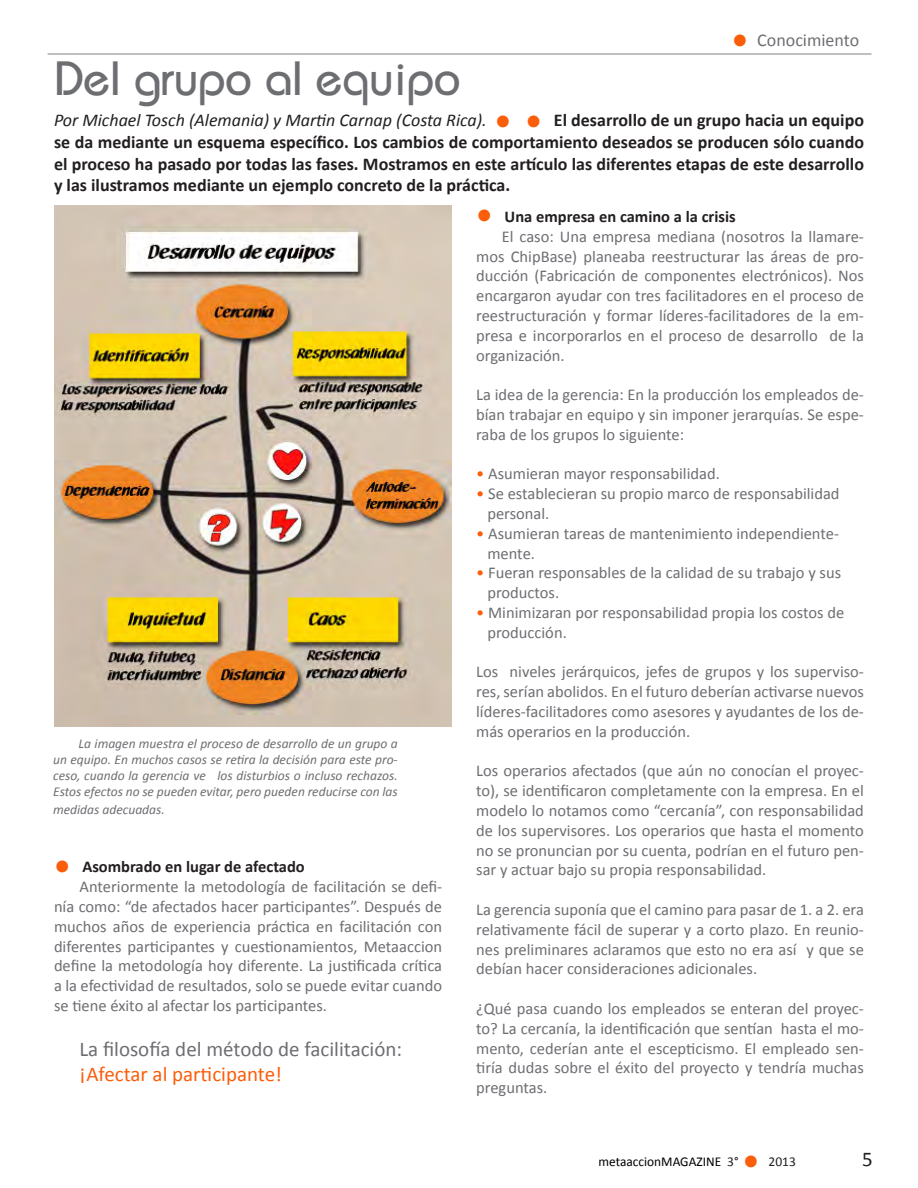
<style>
.page{position:relative;width:918px;height:1188px;background:#fff}
.page>*{position:absolute;margin:0;border:0;box-sizing:border-box;transform-origin:0 0}
.t1{font:48px "Bauhaus";color:#6d6e72}
.t2{font:700 33px "Calibri";color:#fb5e0b}
.t3{font:21px "Calibri";color:#6d6e72}
.t4{font:21px "Calibri";color:#fb5e0b}
.t5{font:21px "Calibri";color:#231f20}
.t6{font:700 18px/21.6px "Calibri";color:#231f20;text-align:justify}
.t7{font:italic 18px "Calibri";color:#231f20}
.t8{font:18px "Calibri";color:#6d6e72}
.t9{font:16.5px/19.8px "Calibri";color:#6d6e72;text-align:justify}
.t10{font:700 16.5px "Calibri";color:#231f20}
.t11{font:italic 13.5px/16.2px "Calibri";color:#6d6e72;text-align:justify}
.t12{font:13.5px "Calibri";color:#000}
.s1{font-weight:700;font-size:33px;color:#fb5e0b}
.s2{color:#fb5e0b}
.s3{color:#231f20}
</style>
<div class="page">
<img style="left:54px;top:205px;width:397px;height:522px">
<hr style="left:48px;top:54px;width:824px;height:1px;background:#828181">
<p class="t1" style="left:54px;top:49px;width:408px">Del grupo al equipo</p>
<p class="t8" style="left:732px;top:28px;width:129px"><span class="s1">•</span> Conocimiento</p>
<p class="t7" style="left:54px;top:108px;width:434px">Por Michael Tosch (Alemania) y Martin Carnap (Costa Rica).</p>
<p class="t2" style="left:495px;top:100px;width:49px">• •</p>
<p class="t6" style="left:54px;top:110px;width:812px;text-indent:500px">El desarrollo de un grupo hacia un equipo se da mediante un esquema específico. Los cambios de comportamiento deseados se producen sólo cuando el proceso ha pasado por todas las fases. Mostramos en este artículo las diferentes etapas de este desarrollo y las ilustramos mediante un ejemplo concreto de la práctica.</p>
<p class="t11" style="left:53px;top:734px;width:346px;text-indent:26px">La imagen muestra el proceso de desarrollo de un grupo a un equipo. En muchos casos se retira la decisión para este pro&shy;ceso, cuando la gerencia ve los disturbios o incluso rechazos.<br>Estos efectos no se pueden evitar, pero pueden reducirse con las</p>
<p class="t11" style="left:53px;top:801px;width:113px">medidas adecuadas.</p>
<p class="t2" style="left:54px;top:844px;width:18px">•</p>
<p class="t10" style="left:82px;top:856px;width:224px">Asombrado en lugar de afectado</p>
<p class="t9" style="left:54px;top:877px;width:390px;text-indent:26px">Anteriormente la metodología de facilitación se defi&shy;nía como: “de afectados hacer participantes”. Después de muchos años de experiencia práctica en facilitación con diferentes participantes y cuestionamientos, Metaaccion define la metodología hoy diferente. La justificada crítica a la efectividad de resultados, solo se puede evitar cuando se tiene éxito al afectar los participantes.</p>
<p class="t3" style="left:80px;top:1036px;width:324px">La filosofía del método de facilitación:</p>
<p class="t4" style="left:80px;top:1061px;width:204px">¡Afectar al participante!</p>
<p class="t2" style="left:476px;top:194px;width:18px">•</p>
<p class="t10" style="left:505px;top:206px;width:233px">Una empresa en camino a la crisis</p>
<p class="t9" style="left:476px;top:227px;width:389px;text-indent:26px">El caso: Una empresa mediana (nosotros la llamare&shy;mos ChipBase) planeaba reestructurar las áreas de pro&shy;ducción (Fabricación de componentes electrónicos). Nos encargaron ayudar con tres facilitadores en el proceso de reestructuración y formar líderes-facilitadores de la em&shy;presa e incorporarlos en el proceso de desarrollo de la organización.</p>
<p class="t9" style="left:476px;top:385px;width:389px">La idea de la gerencia: En la producción los empleados de&shy;bían trabajar en equipo y sin imponer jerarquías. Se espe&shy;raba de los grupos lo siguiente:</p>
<p class="t9" style="left:476px;top:464px;width:245px"><span class="s2">•</span> Asumieran mayor responsabilidad.</p>
<p class="t9" style="left:487px;top:484px;width:354px;text-indent:-11px"><span class="s2">•</span> Se establecieran su propio marco de responsabilidad personal.</p>
<p class="t9" style="left:487px;top:524px;width:353px;text-indent:-11px"><span class="s2">•</span> Asumieran tareas de mantenimiento independiente&shy;mente.</p>
<p class="t9" style="left:487px;top:563px;width:355px;text-indent:-11px"><span class="s2">•</span> Fueran responsables de la calidad de su trabajo y sus productos.</p>
<p class="t9" style="left:487px;top:603px;width:358px;text-indent:-11px"><span class="s2">•</span> Minimizaran por responsabilidad propia los costos de producción.</p>
<p class="t9" style="left:476px;top:662px;width:389px">Los niveles jerárquicos, jefes de grupos y los superviso&shy;res, serían abolidos. En el futuro deberían activarse nuevos líderes-facilitadores como asesores y ayudantes de los de&shy;más operarios en la producción.</p>
<p class="t9" style="left:476px;top:761px;width:389px">Los operarios afectados (que aún no conocían el proyec&shy;to), se identificaron completamente con la empresa. En el modelo lo notamos como “cercanía”, con responsabilidad de los supervisores. Los operarios que hasta el momento no se pronuncian por su cuenta, podrían en el futuro pen&shy;sar y actuar bajo su propia responsabilidad.</p>
<p class="t9" style="left:476px;top:900px;width:389px">La gerencia suponía que el camino para pasar de 1. a 2. era relativamente fácil de superar y a corto plazo. En reunio&shy;nes preliminares aclaramos que esto no era así y que se debían hacer consideraciones adicionales.</p>
<p class="t9" style="left:476px;top:999px;width:389px">¿Qué pasa cuando los empleados se enteran del proyec&shy;to? La cercanía, la identificación que sentían hasta el mo&shy;mento, cederían ante el escepticismo. El empleado sen&shy;tiría dudas sobre el éxito del proyecto y tendría muchas preguntas.</p>
<p class="t12" style="left:598px;top:1153px;width:199px">metaaccionMAGAZINE <span class="s3">3°</span> <span class="s1">•</span> <span class="s3">2013</span></p>
<p class="t5" style="left:862px;top:1146px;width:12px">5</p>
</div>
